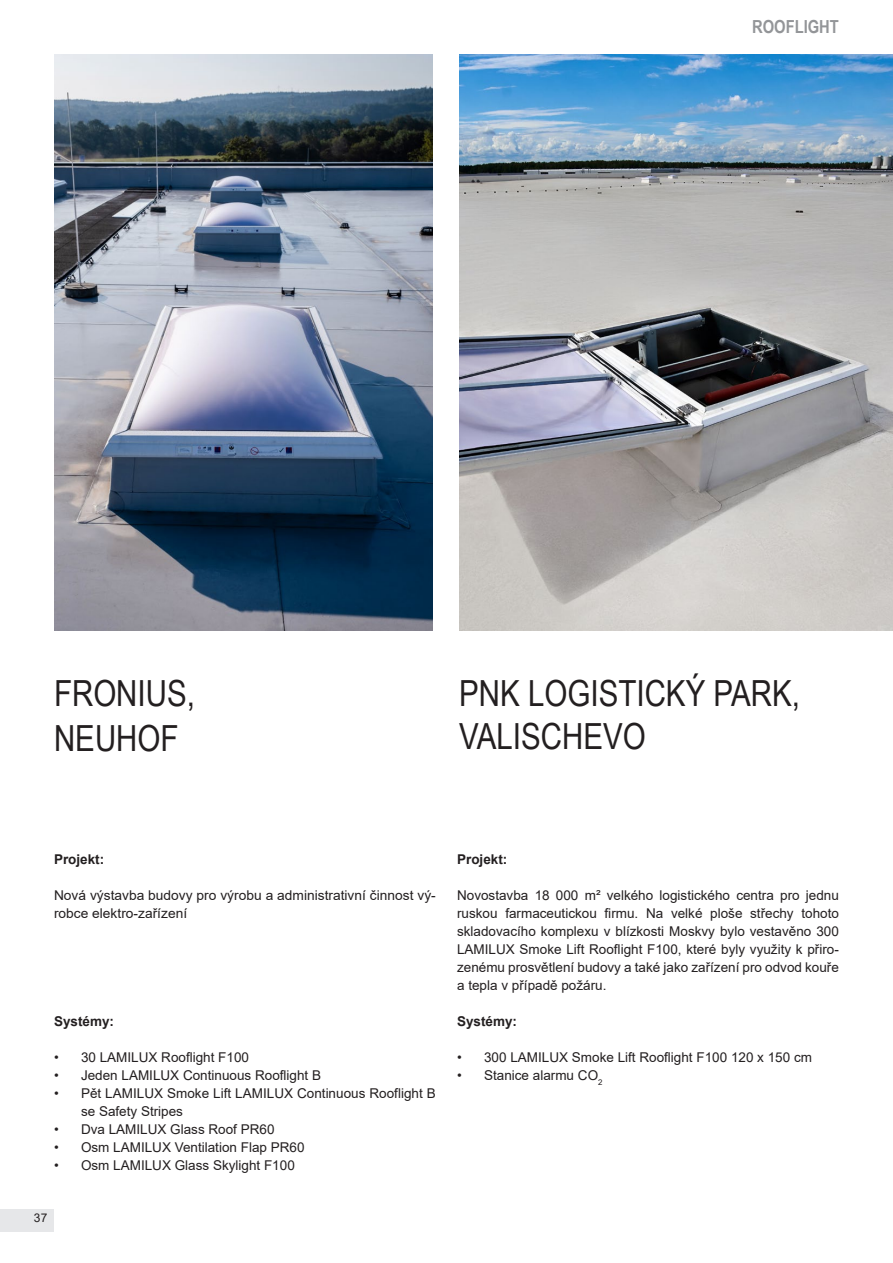
<style>
.page{position:relative;width:893px;height:1263px;background:#fff}
.page>*{position:absolute;margin:0;border:0;box-sizing:border-box;transform-origin:0 0}
.t1{font:36px "Arial Narrow";color:#231f20}
.Register{font:700 18px "Arial Narrow";color:#939598}
.Fließtext{font:13.5px/18px "Arial";color:#231f20}
.t2{font:700 13.5px "Arial";color:#231f20}
.t3{font:12px "Arial";color:#231f20}
</style>
<div class="page">
<img style="left:54px;top:54px;width:379px;height:576px">
<img style="left:459px;top:54px;width:434px;height:576px">
<div style="left:0;top:1209px;width:54px;height:22px;background:#e6e7e9"></div>
<p class="Register" style="left:752px;top:13px;width:88px">ROOFLIGHT</p>
<p class="t1" style="left:54px;top:667px;width:143px">FRONIUS,</p>
<p class="t1" style="left:54px;top:712px;width:126px">NEUHOF</p>
<p class="t1" style="left:459px;top:667px;width:342px">PNK LOGISTICKÝ PARK,</p>
<p class="t1" style="left:459px;top:710px;width:188px">VALISCHEVO</p>
<p class="t2" style="left:54px;top:850px;width:52px">Projekt:</p>
<p class="Fließtext" style="left:54px;top:886px;width:383px">Nová výstavba budovy pro výrobu a administrativní činnost vý&shy;robce elektro-zařízení</p>
<p class="t2" style="left:54px;top:1012px;width:62px">Systémy:</p>
<p class="Fließtext" style="left:54px;top:1048px;width:197px">• 30 LAMILUX Rooflight F100</p>
<p class="Fließtext" style="left:54px;top:1066px;width:269px">• Jeden LAMILUX Continuous Rooflight B</p>
<p class="Fließtext" style="left:81px;top:1084px;width:356px;text-indent:-27px">• Pět LAMILUX Smoke Lift LAMILUX Continuous Rooflight B se Safety Stripes</p>
<p class="Fließtext" style="left:54px;top:1120px;width:222px">• Dva LAMILUX Glass Roof PR60</p>
<p class="Fließtext" style="left:54px;top:1138px;width:252px">• Osm LAMILUX Ventilation Flap PR60</p>
<p class="Fließtext" style="left:54px;top:1156px;width:242px">• Osm LAMILUX Glass Skylight F100</p>
<p class="t3" style="left:34px;top:1210px;width:15px">37</p>
<p class="t2" style="left:457px;top:850px;width:52px">Projekt:</p>
<p class="Fließtext" style="left:457px;top:886px;width:383px;text-align:justify">Novostavba 18 000 m² velkého logistického centra pro jednu ruskou farmaceutickou firmu. Na velké ploše střechy tohoto skladovacího komplexu v blízkosti Moskvy bylo vestavěno 300<br>LAMILUX Smoke Lift Rooflight F100, které byly využity k přiro&shy;zenému prosvětlení budovy a také jako zařízení pro odvod kouře a tepla v případě požáru.</p>
<p class="t2" style="left:457px;top:1012px;width:62px">Systémy:</p>
<p class="Fließtext" style="left:457px;top:1048px;width:356px">• 300 LAMILUX Smoke Lift Rooflight F100 120 x 150 cm</p>
<p class="Fließtext" style="left:457px;top:1066px;width:147px">• Stanice alarmu CO<sub>2</sub></p>
</div>
